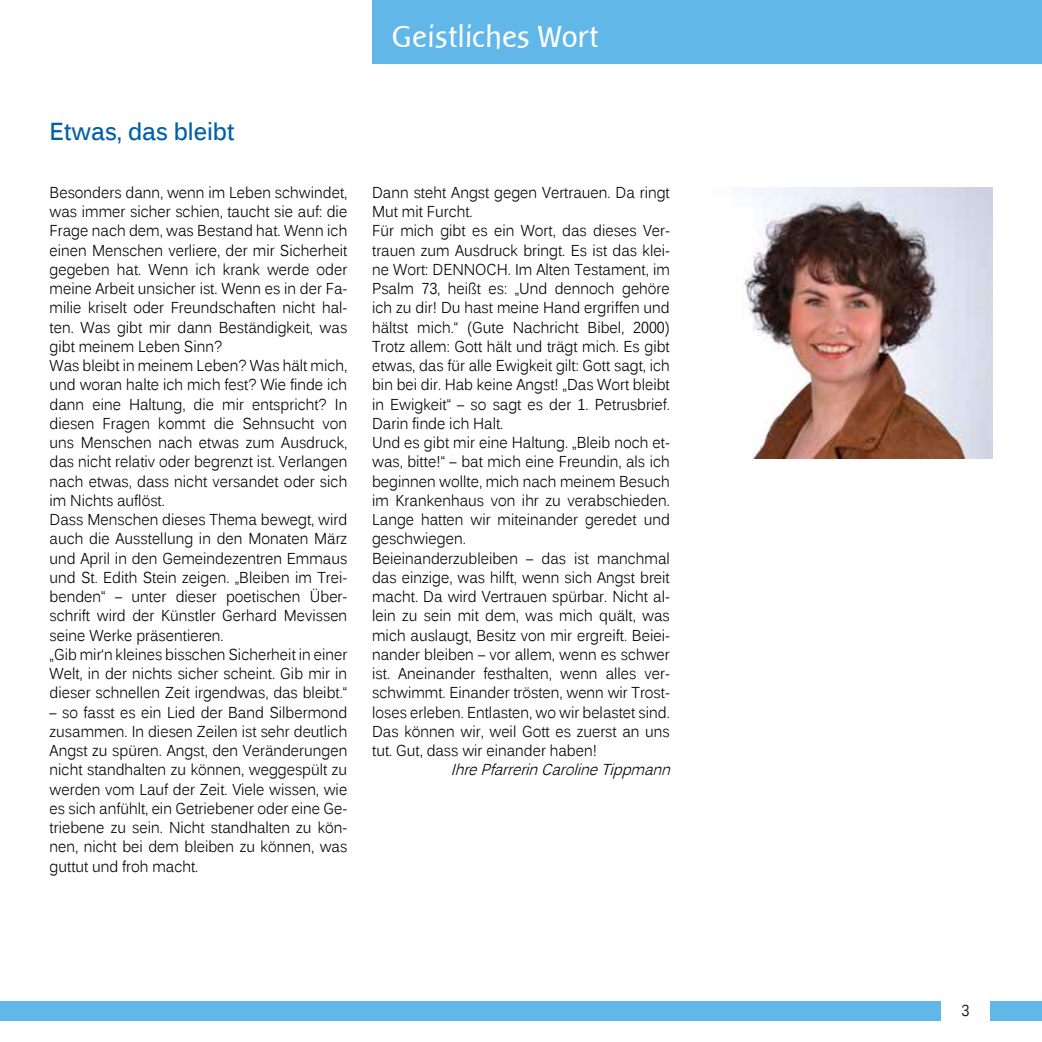
<style>
.page{position:relative;width:1042px;height:1042px;background:#fff}
.page>*{position:absolute;margin:0;border:0;box-sizing:border-box;transform-origin:0 0}
.t1{font:31.5px "Baar Sophia";color:#fff}
.t2{font:700 24.5px "Kalinga";color:#0061a7;scale:.9 1}
.t3{font:15.75px/19.2px "Kalinga";color:#000;scale:.9 1}
.t4{font:italic 15.75px "Kalinga";color:#000;scale:.9 1}
</style>
<div class="page">
<div style="left:372px;top:0;width:670px;height:63px;background:#61b8e8"></div>
<div style="left:0;top:1001px;width:1042px;height:19px;background:#61b8e8"></div>
<div style="left:941px;top:1000px;width:48px;height:31px;background:#fff"></div>
<img style="left:734px;top:187px;width:258px;height:271px">
<h1 class="t1" style="left:393px;top:20px;width:208px">Geistliches Wort</h1>
<h2 class="t2" style="left:50px;top:115px;width:207px">Etwas, das bleibt</h2>
<p class="t3" style="left:50px;top:184px;width:332px">Besonders dann, wenn im Leben schwindet, was immer sicher schien, taucht sie auf: die Frage nach dem, was Bestand hat. Wenn ich einen Menschen verliere, der mir Sicherheit gegeben hat. Wenn ich krank werde oder meine Arbeit unsicher ist. Wenn es in der Fa&shy;milie kriselt oder Freundschaften nicht hal&shy;ten. Was gibt mir dann Beständigkeit, was gibt meinem Leben Sinn?<br>Was bleibt in meinem Leben? Was hält mich, und woran halte ich mich fest? Wie finde ich dann eine Haltung, die mir entspricht? In diesen Fragen kommt die Sehnsucht von uns Menschen nach etwas zum Ausdruck, das nicht relativ oder begrenzt ist. Verlangen nach etwas, dass nicht versandet oder sich im Nichts auflöst.<br>Dass Menschen dieses Thema bewegt, wird auch die Ausstellung in den Monaten März und April in den Gemeindezentren Emmaus und St. Edith Stein zeigen. „Bleiben im Trei&shy;benden“ – unter dieser poetischen Über&shy;schrift wird der Künstler Gerhard Mevissen seine Werke präsentieren.<br>„Gib mir‘n kleines bisschen Sicherheit in einer Welt, in der nichts sicher scheint. Gib mir in dieser schnellen Zeit irgendwas, das bleibt.“</p>
<p class="t3" style="left:50px;top:704px;width:332px;text-align:justify">– so fasst es ein Lied der Band Silbermond zusammen. In diesen Zeilen ist sehr deutlich Angst zu spüren. Angst, den Veränderungen nicht standhalten zu können, weggespült zu werden vom Lauf der Zeit. Viele wissen, wie es sich anfühlt, ein Getriebener oder eine Ge&shy;triebene zu sein. Nicht standhalten zu kön&shy;nen, nicht bei dem bleiben zu können, was guttut und froh macht.</p>
<p class="t3" style="left:372px;top:184px;width:332px">Dann steht Angst gegen Vertrauen. Da ringt Mut mit Furcht.<br>Für mich gibt es ein Wort, das dieses Ver&shy;trauen zum Ausdruck bringt. Es ist das klei&shy;ne Wort: DENNOCH. Im Alten Testament, im Psalm 73, heißt es: „Und dennoch gehöre ich zu dir! Du hast meine Hand ergriffen und hältst mich.“ (Gute Nachricht Bibel, 2000)<br>Trotz allem: Gott hält und trägt mich. Es gibt etwas, das für alle Ewigkeit gilt: Gott sagt, ich bin bei dir. Hab keine Angst! „Das Wort bleibt in Ewigkeit“ – so sagt es der 1. Petrusbrief.<br>Darin finde ich Halt.<br>Und es gibt mir eine Haltung. „Bleib noch et&shy;was, bitte!“ – bat mich eine Freundin, als ich beginnen wollte, mich nach meinem Besuch im Krankenhaus von ihr zu verabschieden.<br>Lange hatten wir miteinander geredet und geschwiegen.<br>Beieinanderzubleiben – das ist manchmal das einzige, was hilft, wenn sich Angst breit macht. Da wird Vertrauen spürbar. Nicht al&shy;lein zu sein mit dem, was mich quält, was mich auslaugt, Besitz von mir ergreift. Beiei&shy;nander bleiben – vor allem, wenn es schwer ist. Aneinander festhalten, wenn alles ver&shy;schwimmt. Einander trösten, wenn wir Trost&shy;loses erleben. Entlasten, wo wir belastet sind.<br>Das können wir, weil Gott es zuerst an uns tut. Gut, dass wir einander haben!</p>
<p class="t4" style="left:451px;top:760px;width:252px">IhrePfarrerinCarolineTippmann</p>
<p class="t3" style="left:961px;top:1002px;width:10px">3</p>
</div>
